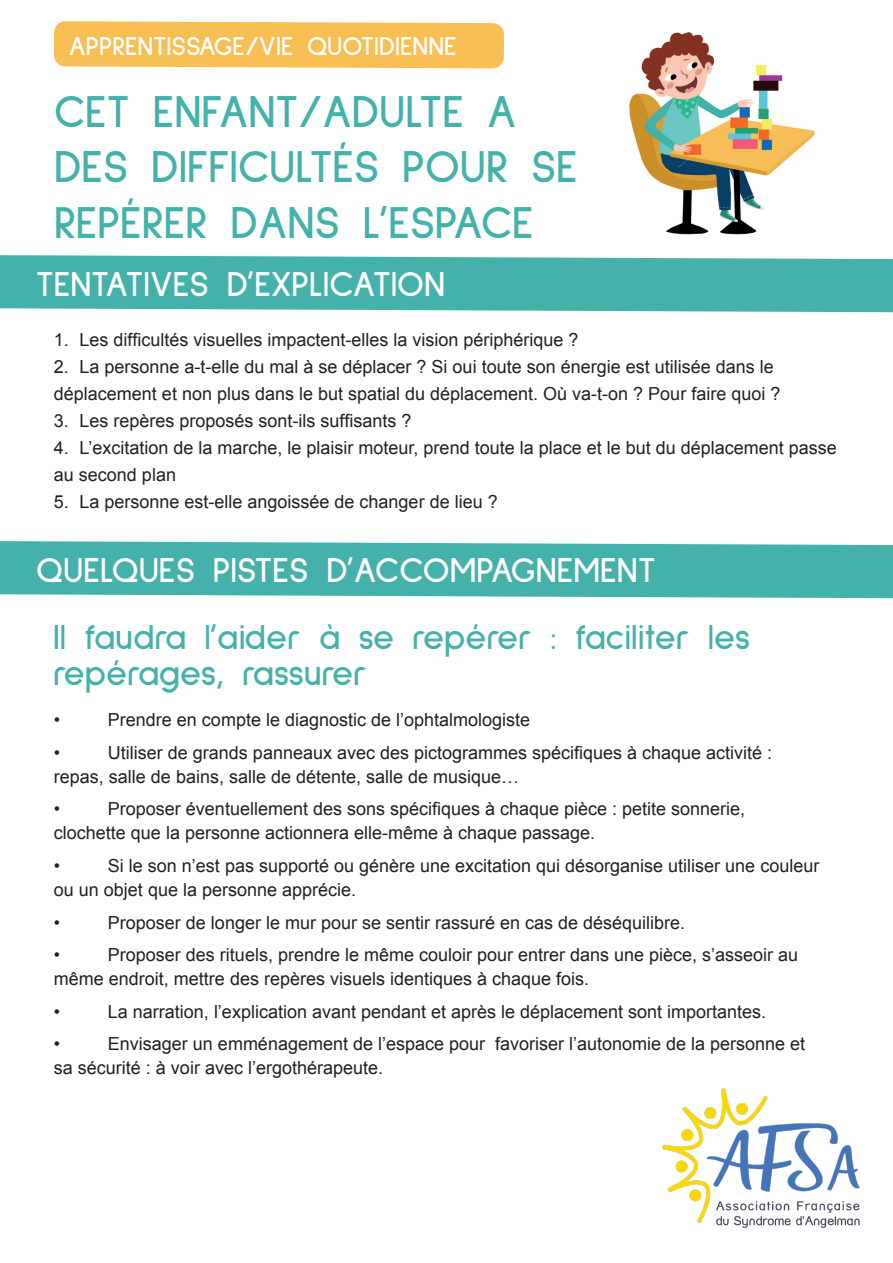
<style>
.page{position:relative;width:893px;height:1263px;background:#fff}
.page>*{position:absolute;margin:0;border:0;box-sizing:border-box;transform-origin:0 0}
.t1{font:700 46.5px/55.8px "Sulphur Point";color:#44b1aa}
.t2{font:700 36px/36px "Sulphur Point";color:#44b1aa}
.t3{font:700 36px "Sulphur Point";color:#fff}
.t4{font:700 27px "Sulphur Point";color:#fff}
.t5{font:18px/24px "Arial";color:#231f20}
</style>
<div class="page">
<img style="left:662px;top:1088px;width:198px;height:140px">
<svg style="left:0;top:255px;width:893px;height:57px;background:#50b6af"></svg>
<svg style="left:0;top:541px;width:893px;height:57px;background:#50b6af"></svg>
<svg style="left:53px;top:21px;width:451px;height:48px;background:#f7c35f"></svg>
<img style="left:629px;top:33px;width:186px;height:202px">
<p class="t4" style="left:69px;top:31px;width:389px">APPRENTISSAGE/VIE QUOTIDIENNE</p>
<p class="t1" style="left:54px;top:83px;width:525px">CET ENFANT/ADULTE A<br>DES DIFFICULTÉS POUR SE<br>REPÉRER DANS L’ESPACE</p>
<p class="t3" style="left:36px;top:264px;width:411px">TENTATIVES D’EXPLICATION</p>
<p class="t5" style="left:54px;top:328px;width:526px">1. Les difficultés visuelles impactent-elles la vision périphérique ?</p>
<p class="t5" style="left:54px;top:353px;width:728px;line-height:27px">2. La personne a-t-elle du mal à se déplacer ? Si oui toute son énergie est utilisée dans le déplacement et non plus dans le but spatial du déplacement. Où va-t-on ? Pour faire quoi ?</p>
<p class="t5" style="left:54px;top:409px;width:359px">3. Les repères proposés sont-ils suffisants ?</p>
<p class="t5" style="left:54px;top:434px;width:784px;line-height:27px">4. L’excitation de la marche, le plaisir moteur, prend toute la place et le but du déplacement passe au second plan</p>
<p class="t5" style="left:54px;top:490px;width:445px">5. La personne est-elle angoissée de changer de lieu ?</p>
<p class="t3" style="left:36px;top:550px;width:621px">QUELQUES PISTES D’ACCOMPAGNEMENT</p>
<p class="t2" style="left:53px;top:618px;width:699px">Il faudra l’aider à se repérer : faciliter les repérages, rassurer</p>
<p class="t5" style="left:54px;top:708px;width:8px">•</p>
<p class="t5" style="left:108px;top:708px;width:424px">Prendre en compte le diagnostic de l’ophtalmologiste</p>
<p class="t5" style="left:54px;top:741px;width:8px">•</p>
<p class="t5" style="left:54px;top:741px;width:720px;text-indent:54px">Utiliser de grands panneaux avec des pictogrammes spécifiques à chaque activité : repas, salle de bains, salle de détente, salle de musique…</p>
<p class="t5" style="left:54px;top:797px;width:8px">•</p>
<p class="t5" style="left:54px;top:797px;width:693px;text-indent:54px">Proposer éventuellement des sons spécifiques à chaque pièce : petite sonnerie, clochette que la personne actionnera elle-même à chaque passage.</p>
<p class="t5" style="left:54px;top:854px;width:8px">•</p>
<p class="t5" style="left:54px;top:854px;width:767px;text-indent:54px">Si le son n’est pas supporté ou génère une excitation qui désorganise utiliser une couleur ou un objet que la personne apprécie.</p>
<p class="t5" style="left:54px;top:910px;width:8px">•</p>
<p class="t5" style="left:108px;top:910px;width:579px">Proposer de longer le mur pour se sentir rassuré en cas de déséquilibre.</p>
<p class="t5" style="left:54px;top:943px;width:8px">•</p>
<p class="t5" style="left:54px;top:943px;width:746px;text-indent:54px">Proposer des rituels, prendre le même couloir pour entrer dans une pièce, s’asseoir au même endroit, mettre des repères visuels identiques à chaque fois.</p>
<p class="t5" style="left:54px;top:999px;width:8px">•</p>
<p class="t5" style="left:108px;top:999px;width:660px">La narration, l’explication avant pendant et après le déplacement sont importantes.</p>
<p class="t5" style="left:54px;top:1032px;width:8px">•</p>
<p class="t5" style="left:54px;top:1032px;width:753px;text-indent:54px">Envisager un emménagement de l’espace pour favoriser l’autonomie de la personne et sa sécurité : à voir avec l’ergothérapeute.</p>
</div>
